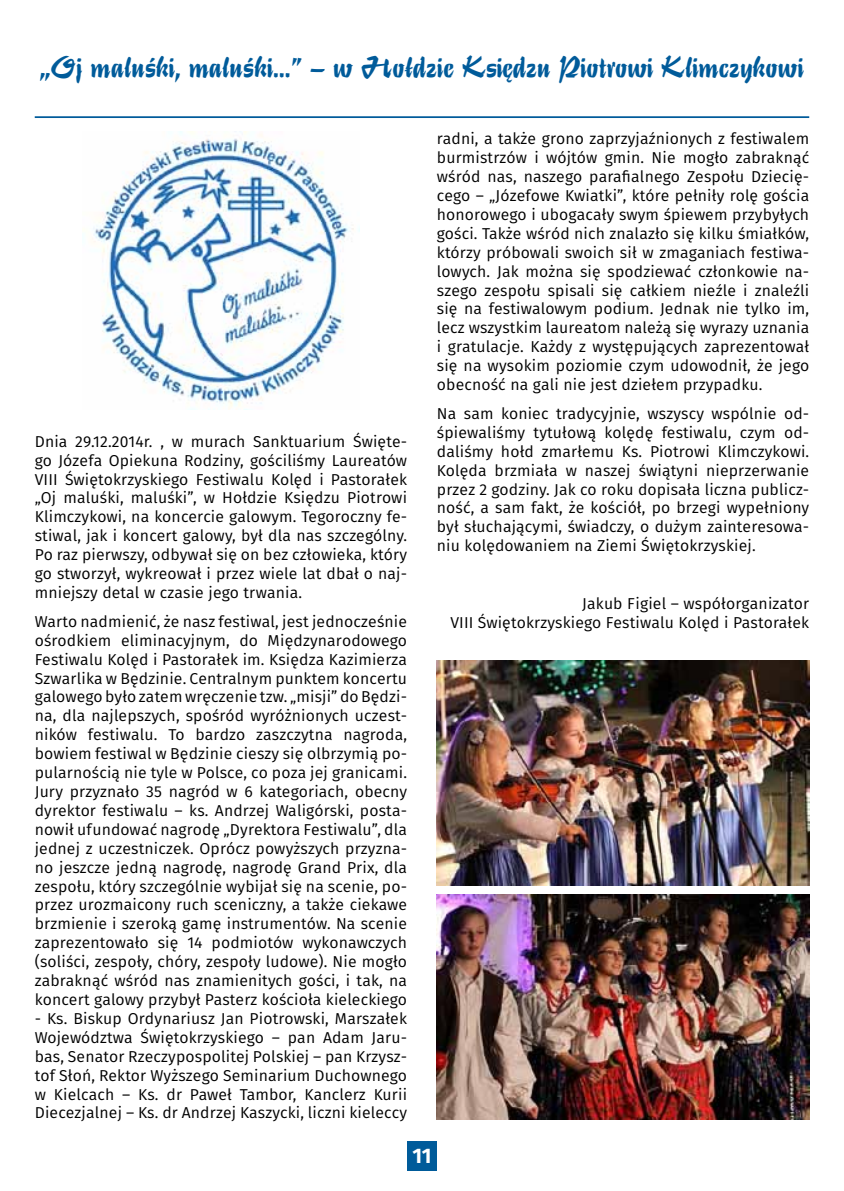
<style>
.page{position:relative;width:844px;height:1191px;background:#fff}
.page>*{position:absolute;margin:0;border:0;box-sizing:border-box;transform-origin:0 0}
.t1{font:31.5px "Stentor TCE";color:#005b9a}
.t2{font:700 21px "Fira Sans";color:#fff}
.t3{font:15.75px/18.9px "Fira Sans";letter-spacing:.01em;color:#000;text-align:justify}
</style>
<div class="page">
<div style="left:407px;top:1141px;width:30px;height:30px;background:#005b9a"></div>
<hr style="left:35px;top:116px;width:774px;height:2px;background:#005b9a">
<img style="left:93px;top:132px;width:267px;height:277px">
<img style="left:437px;top:661px;width:372px;height:224px">
<img style="left:437px;top:894px;width:372px;height:225px">
<h1 class="t1" style="left:40px;top:49px;width:764px">„Oj maluśki, maluśki…” – w Hołdzie Księdzu Piotrowi Klimczykowi</h1>
<p class="t3" style="left:35px;top:433px;width:374px">Dnia 29.12.2014r. , w murach Sanktuarium Święte&shy;go Józefa Opiekuna Rodziny, gościliśmy Laureatów VIII Świętokrzyskiego Festiwalu Kolęd i Pastorałek „Oj maluśki, maluśki”, w Hołdzie Księdzu Piotrowi Klimczykowi, na koncercie galowym. Tegoroczny fe&shy;stiwal, jak i koncert galowy, był dla nas szczególny.<br>Po raz pierwszy, odbywał się on bez człowieka, który go stworzył, wykreował i przez wiele lat dbał o naj&shy;mniejszy detal w czasie jego trwania.</p>
<p class="t3" style="left:35px;top:613px;width:374px">Warto nadmienić, że nasz festiwal, jest jednocześnie ośrodkiem eliminacyjnym, do Międzynarodowego Festiwalu Kolęd i Pastorałek im. Księdza Kazimierza Szwarlika w Będzinie. Centralnym punktem koncertu galowego było zatem wręczenie tzw. „misji” do Będzi&shy;na, dla najlepszych, spośród wyróżnionych uczest&shy;ników festiwalu. To bardzo zaszczytna nagroda, bowiem festiwal w Będzinie cieszy się olbrzymią po&shy;pularnością nie tyle w Polsce, co poza jej granicami.<br>Jury przyznało 35 nagród w 6 kategoriach, obecny dyrektor festiwalu – ks. Andrzej Waligórski, posta&shy;nowił ufundować nagrodę „Dyrektora Festiwalu”, dla jednej z uczestniczek. Oprócz powyższych przyzna&shy;no jeszcze jedną nagrodę, nagrodę Grand Prix, dla zespołu, który szczególnie wybijał się na scenie, po&shy;przez urozmaicony ruch sceniczny, a także ciekawe brzmienie i szeroką gamę instrumentów. Na scenie zaprezentowało się 14 podmiotów wykonawczych (soliści, zespoły, chóry, zespoły ludowe). Nie mogło zabraknąć wśród nas znamienitych gości, i tak, na koncert galowy przybył Pasterz kościoła kieleckiego</p>
<p class="t3" style="left:35px;top:1010px;width:374px">- Ks. Biskup Ordynariusz Jan Piotrowski, Marszałek Województwa Świętokrzyskiego – pan Adam Jaru&shy;bas, Senator Rzeczypospolitej Polskiej – pan Krzysz&shy;tof Słoń, Rektor Wyższego Seminarium Duchownego w Kielcach – Ks. dr Paweł Tambor, Kanclerz Kurii Diecezjalnej – Ks. dr Andrzej Kaszycki, liczni kieleccy</p>
<p class="t3" style="left:437px;top:130px;width:374px">radni, a także grono zaprzyjaźnionych z festiwalem burmistrzów i wójtów gmin. Nie mogło zabraknąć wśród nas, naszego parafialnego Zespołu Dziecię&shy;cego – „Józefowe Kwiatki”, które pełniły rolę gościa honorowego i ubogacały swym śpiewem przybyłych gości. Także wśród nich znalazło się kilku śmiałków, którzy próbowali swoich sił w zmaganiach festiwa&shy;lowych. Jak można się spodziewać członkowie na&shy;szego zespołu spisali się całkiem nieźle i znaleźli się na festiwalowym podium. Jednak nie tylko im, lecz wszystkim laureatom należą się wyrazy uznania i gratulacje. Każdy z występujących zaprezentował się na wysokim poziomie czym udowodnił, że jego obecność na gali nie jest dziełem przypadku.</p>
<p class="t3" style="left:437px;top:405px;width:374px">Na sam koniec tradycyjnie, wszyscy wspólnie od&shy;śpiewaliśmy tytułową kolędę festiwalu, czym od&shy;daliśmy hołd zmarłemu Ks. Piotrowi Klimczykowi.<br>Kolęda brzmiała w naszej świątyni nieprzerwanie przez 2 godziny. Jak co roku dopisała liczna publicz&shy;ność, a sam fakt, że kościół, po brzegi wypełniony był słuchającymi, świadczy, o dużym zainteresowa&shy;niu kolędowaniem na Ziemi Świętokrzyskiej.</p>
<p class="t3" style="left:450px;top:595px;width:360px;text-align:right">Jakub Figiel – współorganizator<br>VIII Świętokrzyskiego Festiwalu Kolęd i Pastorałek</p>
<h2 class="t2" style="left:412px;top:1140px;width:21px">11</h2>
</div>
